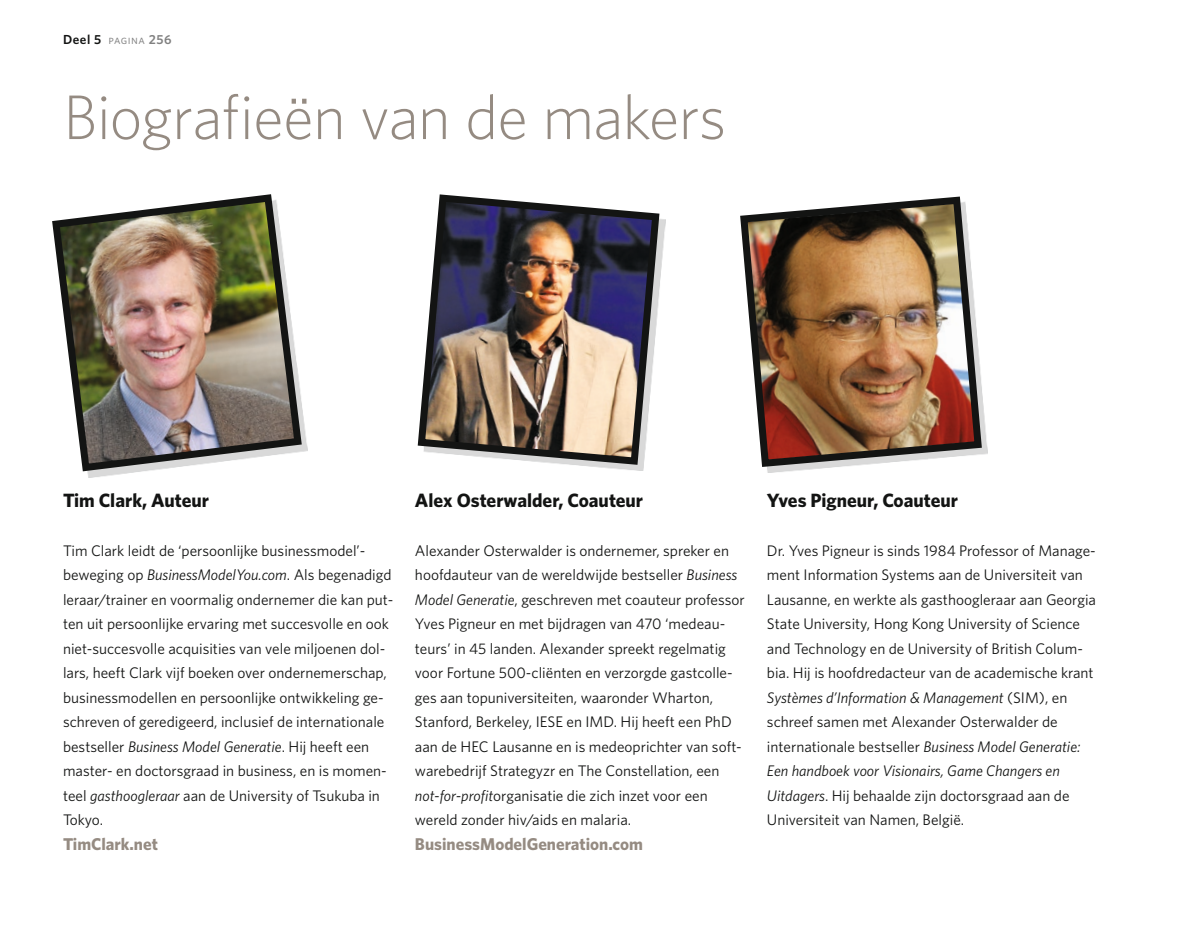
<style>
.page{position:relative;width:1196px;height:948px;background:#fff}
.page>*{position:absolute;margin:0;border:0;box-sizing:border-box;transform-origin:0 0}
.t1{font:300 63px "Whitney HTF";letter-spacing:-.015em;color:#958b82}
.t2{font:700 19.25px "Whitney HTF";color:#131413}
.t3{font:700 17.15px "Whitney HTF";color:#958b82}
.t4{font:15.4px/24.5px "Whitney HTF";color:#131413}
.t5{font:12.25px "Whitney HTF Book SC";letter-spacing:.04em;color:#818181}
.s1{font-family:"Whitney HTF";font-weight:600;font-size:13.12px;color:#131413}
.s2{font-family:"Whitney HTF";font-weight:600;font-size:13.12px}
.s3{font-style:italic}
</style>
<div class="page">
<img style="left:417px;top:194px;width:246px;height:274px">
<img style="left:740px;top:196px;width:245px;height:275px">
<img style="left:52px;top:194px;width:254px;height:281px">
<p class="t5" style="left:63px;top:32px;width:110px"><span class="s1">Deel 5</span> pagina <span class="s2">256</span></p>
<h1 class="t1" style="left:63px;top:81px;width:664px">Biografieën van de makers</h1>
<p class="t2" style="left:63px;top:488px;width:147px">Tim Clark, Auteur</p>
<p class="t4" style="left:63px;top:538px;width:332px">Tim Clark leidt de ‘persoonlijke businessmodel’- beweging op <span class="s3">BusinessModelYou.com</span>. Als begenadigd leraar/trainer en voormalig ondernemer die kan put&shy;ten uit persoonlijke ervaring met succesvolle en ook niet-succesvolle acquisities van vele miljoenen dol&shy;lars, heeft Clark vijf boeken over ondernemerschap, businessmodellen en persoonlijke ontwikkeling ge&shy;schreven of geredigeerd, inclusief de internationale bestseller <span class="s3">Business Model Generatie</span>. Hij heeft een master- en doctorsgraad in business, en is momen&shy;teel <span class="s3">gasthoogleraar</span> aan de University of Tsukuba in Tokyo.</p>
<p class="t3" style="left:63px;top:833px;width:96px">TimClark.net</p>
<p class="t2" style="left:415px;top:488px;width:230px">Alex Osterwalder, Coauteur</p>
<p class="t4" style="left:415px;top:538px;width:331px">Alexander Osterwalder is ondernemer, spreker en hoofdauteur van de wereldwijde bestseller <span class="s3">Business Model Generatie</span>, geschreven met coauteur professor Yves Pigneur en met bijdragen van 470 ‘medeau&shy;teurs’ in 45 landen. Alexander spreekt regelmatig voor Fortune 500-cliënten en verzorgde gastcolle&shy;ges aan topuniversiteiten, waaronder Wharton, Stanford, Berkeley, IESE en IMD. Hij heeft een PhD aan de HEC Lausanne en is medeoprichter van soft&shy;warebedrijf Strategyzr en The Constellation, een <span class="s3">not-for-profit</span>organisatie die zich inzet voor een wereld zonder hiv/aids en malaria.</p>
<p class="t3" style="left:415px;top:833px;width:229px">BusinessModelGeneration.com</p>
<p class="t2" style="left:767px;top:488px;width:193px">Yves Pigneur, Coauteur</p>
<p class="t4" style="left:767px;top:538px;width:330px">Dr. Yves Pigneur is sinds 1984 Professor of Manage&shy;ment Information Systems aan de Universiteit van Lausanne, en werkte als gasthoogleraar aan Georgia State University, Hong Kong University of Science and Technology en de University of British Colum&shy;bia. Hij is hoofdredacteur van de academische krant <span class="s3">Systèmes d’Information &amp; Management</span> (SIM), en schreef samen met Alexander Osterwalder de internationale bestseller <span class="s3">Business Model Generatie:<br>Een handboek voor Visionairs, Game Changers en Uitdagers</span>. Hij behaalde zijn doctorsgraad aan de Universiteit van Namen, België.</p>
</div>
